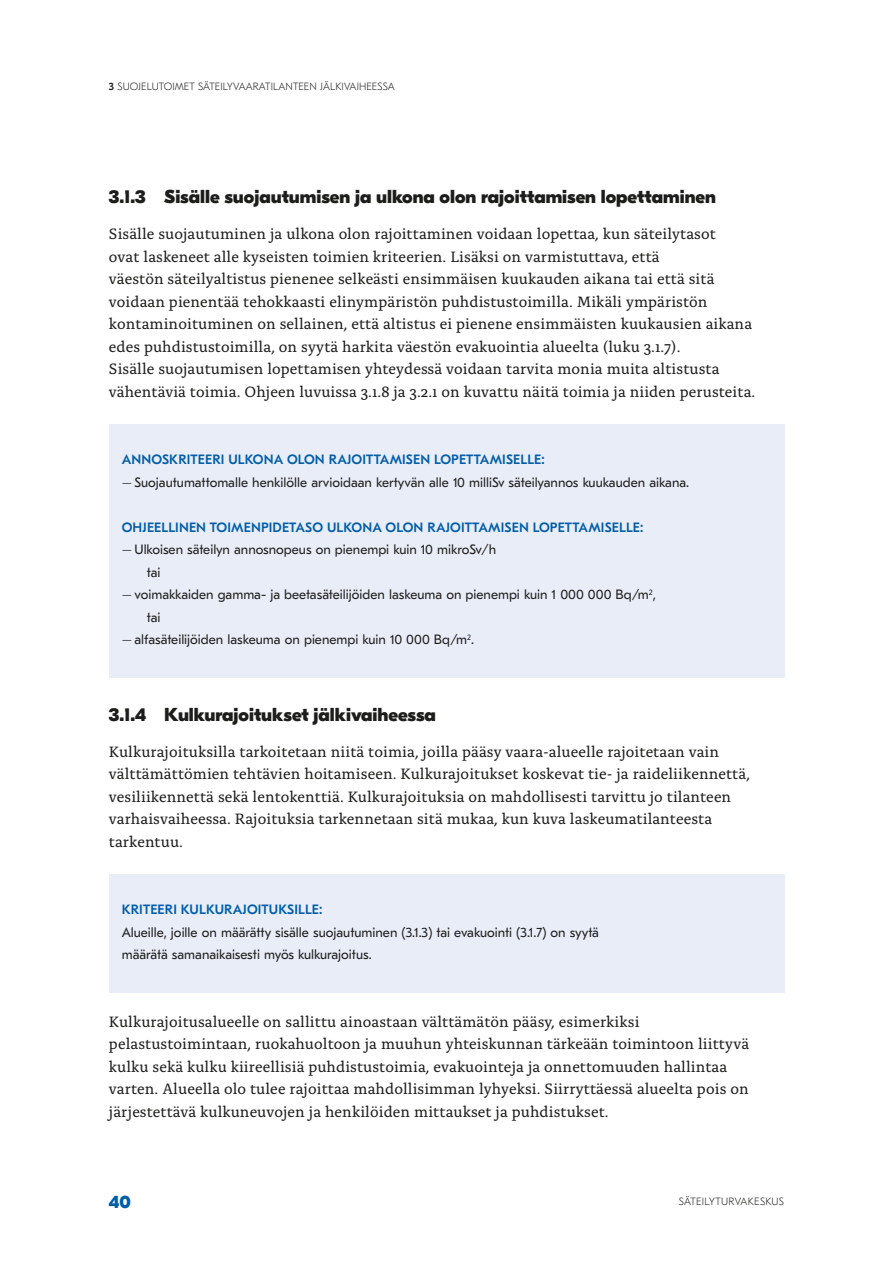
<style>
.page{position:relative;width:893px;height:1263px;background:#fff}
.page>*{position:absolute;margin:0;border:0;box-sizing:border-box;transform-origin:0 0}
.t1{font:800 18.75px "GT Eesti Display";color:#1d1d1b}
.t2{font:800 18px "GT Eesti Display";color:#005da9}
.P_1{font:15.75px/22.5px "Alda OT";letter-spacing:.005em;color:#1d1d1b}
.väriboksin_tekstit_l{font:13.5px/22.5px "GT Eesti Text";color:#1d1d1b}
.väriboksin_sisältöot{font:500 13.5px "GT Eesti Text";letter-spacing:.01em;color:#005da9}
.väriboksin_tekstit{font:13.5px/22.5px "GT Eesti Text";color:#1d1d1b}
.t3{font:100 10.5px "GT Eesti Text";letter-spacing:.01em;color:#1d1d1b}
.s1{font-weight:500}
.s2{font-weight:100}
</style>
<div class="page">
<div style="left:109px;top:424px;width:675px;height:56px;background:#e9edf8"></div>
<div style="left:109px;top:464px;width:675px;height:56px;background:#e9edf8"></div>
<div style="left:109px;top:492px;width:675px;height:56px;background:#e9edf8"></div>
<div style="left:109px;top:531px;width:675px;height:79px;background:#e9edf8"></div>
<div style="left:109px;top:576px;width:675px;height:79px;background:#e9edf8"></div>
<div style="left:109px;top:621px;width:675px;height:56px;background:#e9edf8"></div>
<div style="left:109px;top:874px;width:675px;height:56px;background:#e9edf8"></div>
<div style="left:109px;top:914px;width:675px;height:78px;background:#e9edf8"></div>
<p class="t3" style="left:109px;top:80px;width:287px"><span class="s1">3</span> SUOJELUTOIMET SÄTEILYVAARATILANTEEN JÄLKIVAIHEESSA</p>
<h3 class="t1" style="left:109px;top:186px;width:609px">3.1.3 Sisälle suojautumisen ja ulkona olon rajoittamisen lopettaminen</h3>
<p class="P_1" style="left:109px;top:224px;width:645px">Sisälle suojautuminen ja ulkona olon rajoittaminen voidaan lopettaa, kun säteilytasot<br>ovat laskeneet alle kyseisten toimien kriteerien. Lisäksi on varmistuttava, että<br>väestön säteilyaltistus pienenee selkeästi ensimmäisen kuukauden aikana tai että sitä voidaan pienentää tehokkaasti elinympäristön puhdistustoimilla. Mikäli ympäristön kontaminoituminen on sellainen, että altistus ei pienene ensimmäisten kuukausien aikana edes puhdistustoimilla, on syytä harkita väestön evakuointia alueelta (luku 3.1.7).</p>
<p class="P_1" style="left:109px;top:359px;width:648px">Sisälle suojautumisen lopettamisen yhteydessä voidaan tarvita monia muita altistusta vähentäviä toimia. Ohjeen luvuissa 3.1.8 ja 3.2.1 on kuvattu näitä toimia ja niiden perusteita.</p>
<p class="väriboksin_sisältöot" style="left:122px;top:452px;width:424px">ANNOSKRITEERI ULKONA OLON RAJOITTAMISEN LOPETTAMISELLE:</p>
<p class="väriboksin_tekstit_l" style="left:122px;top:471px;width:569px"><span class="s2">–</span> Suojautumattomalle henkilölle arvioidaan kertyvän alle 10 milliSv säteilyannos kuukauden aikana.</p>
<p class="väriboksin_sisältöot" style="left:122px;top:520px;width:523px">OHJEELLINEN TOIMENPIDETASO ULKONA OLON RAJOITTAMISEN LOPETTAMISELLE:</p>
<p class="väriboksin_tekstit_l" style="left:147px;top:539px;width:351px;text-indent:-25px"><span class="s2">–</span> Ulkoisen säteilyn annosnopeus on pienempi kuin 10 mikroSv/h tai</p>
<p class="väriboksin_tekstit_l" style="left:147px;top:584px;width:511px;text-indent:-25px"><span class="s2">–</span> voimakkaiden gamma- ja beetasäteilijöiden laskeuma on pienempi kuin 1 000 000 Bq/m<sup>2</sup>, tai</p>
<p class="väriboksin_tekstit_l" style="left:122px;top:629px;width:354px"><span class="s2">–</span> alfasäteilijöiden laskeuma on pienempi kuin 10 000 Bq/m<sup>2</sup>.</p>
<h3 class="t1" style="left:109px;top:704px;width:328px">3.1.4 Kulkurajoitukset jälkivaiheessa</h3>
<p class="P_1" style="left:109px;top:742px;width:642px">Kulkurajoituksilla tarkoitetaan niitä toimia, joilla pääsy vaara-alueelle rajoitetaan vain välttämättömien tehtävien hoitamiseen. Kulkurajoitukset koskevat tie- ja raideliikennettä, vesiliikennettä sekä lentokenttiä. Kulkurajoituksia on mahdollisesti tarvittu jo tilanteen varhaisvaiheessa. Rajoituksia tarkennetaan sitä mukaa, kun kuva laskeumatilanteesta tarkentuu.</p>
<p class="väriboksin_sisältöot" style="left:122px;top:902px;width:202px">KRITEERI KULKURAJOITUKSILLE:</p>
<p class="väriboksin_tekstit" style="left:122px;top:921px;width:479px">Alueille, joille on määrätty sisälle suojautuminen (3.1.3) tai evakuointi (3.1.7) on syytä määrätä samanaikaisesti myös kulkurajoitus.</p>
<p class="P_1" style="left:109px;top:1012px;width:642px">Kulkurajoitusalueelle on sallittu ainoastaan välttämätön pääsy, esimerkiksi pelastustoimintaan, ruokahuoltoon ja muuhun yhteiskunnan tärkeään toimintoon liittyvä kulku sekä kulku kiireellisiä puhdistustoimia, evakuointeja ja onnettomuuden hallintaa varten. Alueella olo tulee rajoittaa mahdollisimman lyhyeksi. Siirryttäessä alueelta pois on järjestettävä kulkuneuvojen ja henkilöiden mittaukset ja puhdistukset.</p>
<p class="t2" style="left:109px;top:1192px;width:23px">40</p>
<p class="t3" style="left:679px;top:1196px;width:107px">SÄTEILYTURVAKESKUS</p>
</div>
